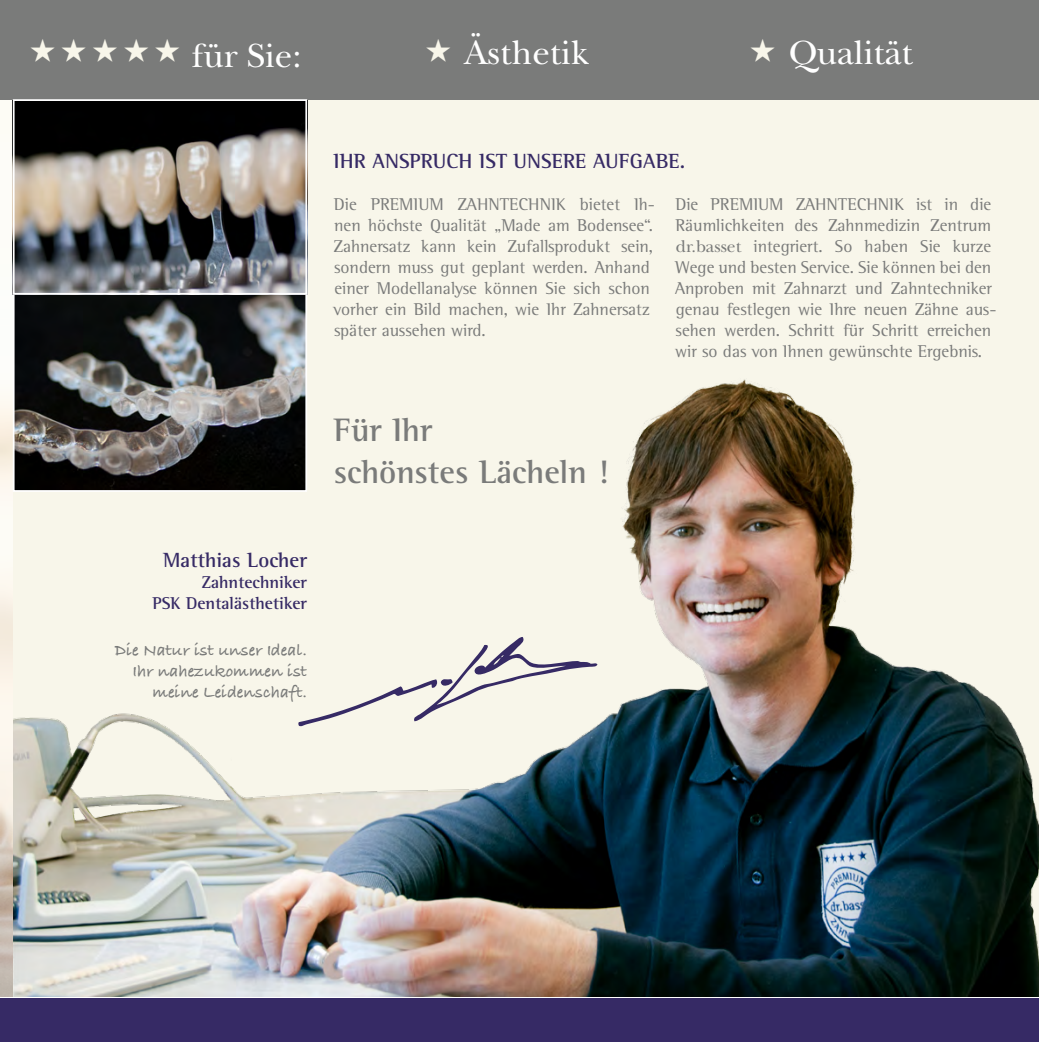
<style>
.page{position:relative;width:1039px;height:1042px;background:#fff}
.page>*{position:absolute;margin:0;border:0;box-sizing:border-box;transform-origin:0 0}
.t1{font:35px "New Baskerville";color:#fff}
.t2{font:700 33.25px/42px "Rotis Semi Serif Std";color:#7a7b7a}
.t3{font:700 21px "Rotis Semi Serif Std";color:#362a65}
.t4{font:17.5px/21px "Rotis Semi Serif Std";color:#7a7b7a}
.t5{font:17.5px/21px "Bradley Hand ITCTT Bold";color:#7a7b7a;text-align:right}
.t6{font:700 17.5px/21px "Rotis Semi Serif Std";color:#362a65;text-align:right}
.s1{font-family:"New Baskerville"}
</style>
<div class="page">
<div style="left:4px;top:62px;width:1034px;height:934px;background:#f8f6ea"></div>
<div style="left:0;top:0;width:1038px;height:99px;background:#7a7b7a"></div>
<div style="left:0;top:998px;width:1038px;height:44px;background:#362a65"></div>
<img style="left:13px;top:379px;width:1025px;height:617px">
<img style="left:0;top:101px;width:13px;height:895px">
<svg style="left:12px;top:292px;width:296px;height:201px;background:#4a4a4a"></svg>
<img style="left:16px;top:102px;width:288px;height:190px">
<div style="left:13px;top:99px;width:294px;height:196px;border:2px solid #fff"></div>
<svg style="left:298px;top:637px;width:299px;height:90px"></svg>
<h1 class="t1" style="left:192px;top:35px;width:111px">für Sie:</h1>
<h1 class="t1" style="left:464px;top:32px;width:126px">Ästhetik</h1>
<h1 class="t1" style="left:788px;top:32px;width:125px">Qualität</h1>
<p class="t3" style="left:333px;top:148px;width:353px">IHR ANSPRUCH IST UNSERE AUFGABE.</p>
<p class="t4" style="left:333px;top:194px;width:323px">Die PREMIUM ZAHNTECHNIK bietet Ih&shy;nen höchste Qualität „Made am Bodensee“.<br>Zahnersatz kann kein Zufallsprodukt sein, sondern muss gut geplant werden. Anhand einer Modellanalyse können Sie sich schon vorher ein Bild machen, wie Ihr Zahnersatz später aussehen wird.</p>
<p class="t4" style="left:675px;top:194px;width:323px">Die PREMIUM ZAHNTECHNIK ist in die Räumlichkeiten des Zahnmedizin Zentrum <span class="s1">dr.basset</span> integriert. So haben Sie kurze Wege und besten Service. Sie können bei den Anproben mit Zahnarzt und Zahntechniker genau festlegen wie Ihre neuen Zähne aus&shy;sehen werden. Schritt für Schritt erreichen wir so das von Ihnen gewünschte Ergebnis.</p>
<h2 class="t2" style="left:334px;top:409px;width:276px">Für Ihr<br>schönstes Lächeln !</h2>
<p class="t3" style="left:163px;top:547px;width:145px">Matthias Locher</p>
<p class="t6" style="left:152px;top:571px;width:156px">Zahntechniker<br>PSK Dentalästhetiker</p>
<p class="t5" style="left:115px;top:640px;width:194px">Die Natur ist unser Ideal.<br>Ihr nahezukommen ist meine Leidenschaft.</p>
</div>
